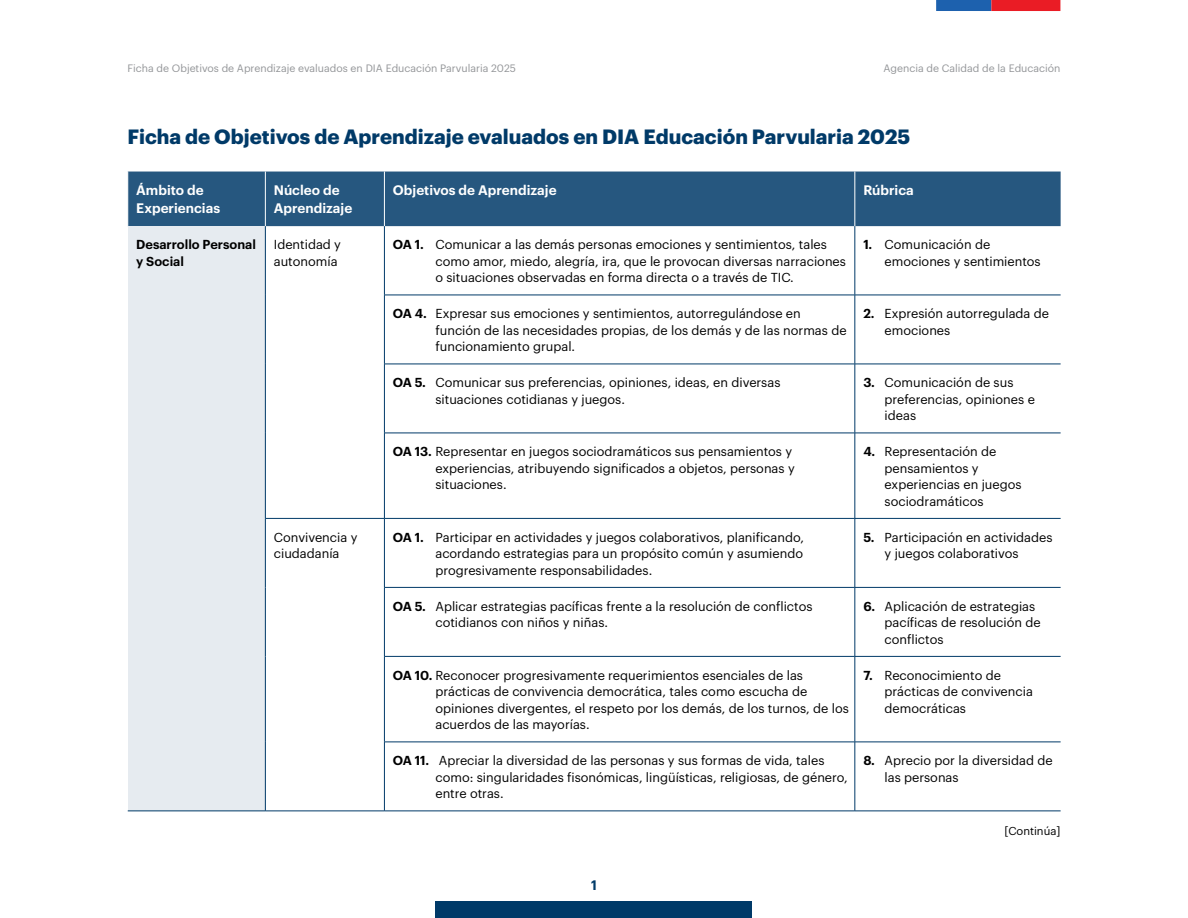
<style>
.page{position:relative;width:1188px;height:918px;background:#fff}
.page>*{position:absolute;margin:0;border:0;box-sizing:border-box;transform-origin:0 0}
.t1{font:700 20.25px "Graphik";color:#003a68}
.t2{font:600 13.5px/18px "Graphik";color:#fff}
.t3{font:600 13.5px "Graphik";color:#003a68}
.t4{font:12.75px/16.5px "Graphik";color:#000}
.t5{font:600 12.75px/16.5px "Graphik";color:#000}
.t6{font:11.25px "Graphik";color:#000}
.t7{font:10.5px "Graphik";color:#939598}
.s1{font-weight:600}
</style>
<div class="page">
<div style="left:936px;top:0;width:55px;height:11px;background:#1d61ae"></div>
<svg style="left:991px;top:0;width:69px;height:11px"></svg>
<div style="left:436px;top:902px;width:316px;height:16px;background:#003a68"></div>
<div style="left:128px;top:172px;width:933px;height:54px;background:#26577f"></div>
<div style="left:128px;top:226px;width:137px;height:585px;background:#e6ebf0"></div>
<hr style="left:265px;top:172px;width:1px;height:54px;background:#fff">
<hr style="left:384px;top:172px;width:1px;height:54px;background:#fff">
<hr style="left:855px;top:172px;width:1px;height:54px;background:#fff">
<hr style="left:265px;top:226px;width:1px;height:69px;background:#003a68">
<hr style="left:265px;top:295px;width:1px;height:69px;background:#003a68">
<hr style="left:265px;top:364px;width:1px;height:69px;background:#003a68">
<hr style="left:265px;top:433px;width:1px;height:85px;background:#003a68">
<hr style="left:384px;top:226px;width:1px;height:69px;background:#003a68">
<hr style="left:855px;top:226px;width:1px;height:69px;background:#003a68">
<hr style="left:384px;top:295px;width:471px;height:1px;background:#003a68">
<hr style="left:384px;top:295px;width:1px;height:69px;background:#003a68">
<hr style="left:855px;top:295px;width:206px;height:1px;background:#003a68">
<hr style="left:855px;top:295px;width:1px;height:69px;background:#003a68">
<hr style="left:384px;top:364px;width:471px;height:1px;background:#003a68">
<hr style="left:384px;top:364px;width:1px;height:69px;background:#003a68">
<hr style="left:855px;top:364px;width:206px;height:1px;background:#003a68">
<hr style="left:855px;top:364px;width:1px;height:69px;background:#003a68">
<hr style="left:384px;top:433px;width:471px;height:1px;background:#003a68">
<hr style="left:384px;top:433px;width:1px;height:85px;background:#003a68">
<hr style="left:855px;top:433px;width:206px;height:1px;background:#003a68">
<hr style="left:855px;top:433px;width:1px;height:85px;background:#003a68">
<hr style="left:265px;top:518px;width:119px;height:1px;background:#003a68">
<hr style="left:265px;top:519px;width:1px;height:68px;background:#003a68">
<hr style="left:265px;top:587px;width:1px;height:69px;background:#003a68">
<hr style="left:265px;top:656px;width:1px;height:86px;background:#003a68">
<hr style="left:265px;top:742px;width:1px;height:69px;background:#003a68">
<hr style="left:384px;top:518px;width:471px;height:1px;background:#003a68">
<hr style="left:384px;top:519px;width:1px;height:68px;background:#003a68">
<hr style="left:855px;top:518px;width:206px;height:1px;background:#003a68">
<hr style="left:855px;top:519px;width:1px;height:68px;background:#003a68">
<hr style="left:384px;top:587px;width:471px;height:1px;background:#003a68">
<hr style="left:384px;top:588px;width:1px;height:68px;background:#003a68">
<hr style="left:855px;top:587px;width:206px;height:1px;background:#003a68">
<hr style="left:855px;top:588px;width:1px;height:68px;background:#003a68">
<hr style="left:384px;top:656px;width:471px;height:1px;background:#003a68">
<hr style="left:384px;top:657px;width:1px;height:85px;background:#003a68">
<hr style="left:855px;top:656px;width:206px;height:1px;background:#003a68">
<hr style="left:855px;top:657px;width:1px;height:85px;background:#003a68">
<hr style="left:384px;top:742px;width:471px;height:1px;background:#003a68">
<hr style="left:384px;top:742px;width:1px;height:69px;background:#003a68">
<hr style="left:855px;top:742px;width:206px;height:1px;background:#003a68">
<hr style="left:855px;top:742px;width:1px;height:69px;background:#003a68">
<hr style="left:128px;top:811px;width:137px;height:1px;background:#003a68">
<hr style="left:265px;top:811px;width:119px;height:1px;background:#003a68">
<hr style="left:384px;top:811px;width:471px;height:1px;background:#003a68">
<hr style="left:855px;top:811px;width:206px;height:1px;background:#003a68">
<p class="t7" style="left:128px;top:60px;width:390px">Ficha de Objetivos de Aprendizaje evaluados en DIA Educación Parvularia 2025</p>
<p class="t7" style="left:884px;top:60px;width:178px">Agencia de Calidad de la Educación</p>
<h1 class="t1" style="left:128px;top:121px;width:784px">Ficha de Objetivos de Aprendizaje evaluados en DIA Educación Parvularia 2025</h1>
<p class="t2" style="left:136px;top:180px;width:85px">Ámbito de<br>Experiencias</p>
<p class="t2" style="left:274px;top:180px;width:80px">Núcleo de<br>Aprendizaje</p>
<p class="t2" style="left:393px;top:180px;width:165px">Objetivos de Aprendizaje</p>
<p class="t2" style="left:863px;top:180px;width:52px">Rúbrica</p>
<p class="t5" style="left:136px;top:235px;width:121px">Desarrollo Personal y Social</p>
<p class="t4" style="left:274px;top:235px;width:69px">Identidad y autonomía</p>
<p class="t4" style="left:435px;top:235px;width:412px;text-indent:-43px"><span class="s1">OA 1.</span> Comunicar a las demás personas emociones y sentimientos, tales como amor, miedo, alegría, ira, que le provocan diversas narraciones o situaciones observadas en forma directa o a través de TIC.</p>
<p class="t4" style="left:885px;top:235px;width:158px;text-indent:-21px"><span class="s1">1.</span> Comunicación de emociones y sentimientos</p>
<p class="t4" style="left:435px;top:304px;width:413px;text-indent:-43px"><span class="s1">OA 4.</span> Expresar sus emociones y sentimientos, autorregulándose en función de las necesidades propias, de los demás y de las normas de funcionamiento grupal.</p>
<p class="t4" style="left:885px;top:304px;width:166px;text-indent:-21px"><span class="s1">2.</span> Expresión autorregulada de emociones</p>
<p class="t4" style="left:435px;top:373px;width:347px;text-indent:-43px"><span class="s1">OA 5.</span> Comunicar sus preferencias, opiniones, ideas, en diversas situaciones cotidianas y juegos.</p>
<p class="t4" style="left:885px;top:373px;width:152px;text-indent:-21px"><span class="s1">3.</span> Comunicación de sus preferencias, opiniones e ideas</p>
<p class="t4" style="left:435px;top:442px;width:361px;text-indent:-43px"><span class="s1">OA 13.</span> Representar en juegos sociodramáticos sus pensamientos y experiencias, atribuyendo significados a objetos, personas y situaciones.</p>
<p class="t4" style="left:885px;top:442px;width:138px;text-indent:-21px"><span class="s1">4.</span> Representación de pensamientos y experiencias en juegos sociodramáticos</p>
<p class="t4" style="left:274px;top:528px;width:85px">Convivencia y ciudadanía</p>
<p class="t4" style="left:435px;top:528px;width:370px;text-align:justify;text-indent:-43px"><span class="s1">OA 1.</span> Participar en actividades y juegos colaborativos, planificando, acordando estrategias para un propósito común y asumiendo progresivamente responsabilidades.</p>
<p class="t4" style="left:885px;top:528px;width:170px;text-indent:-21px"><span class="s1">5.</span> Participación en actividades y juegos colaborativos</p>
<p class="t4" style="left:435px;top:597px;width:379px;text-indent:-43px"><span class="s1">OA 5.</span> Aplicar estrategias pacíficas frente a la resolución de conflictos cotidianos con niños y niñas.</p>
<p class="t4" style="left:885px;top:597px;width:158px;text-indent:-21px"><span class="s1">6.</span> Aplicación de estrategias pacíficas de resolución de conflictos</p>
<p class="t4" style="left:435px;top:666px;width:415px;text-indent:-43px"><span class="s1">OA 10.</span> Reconocer progresivamente requerimientos esenciales de las prácticas de convivencia democrática, tales como escucha de opiniones divergentes, el respeto por los demás, de los turnos, de los acuerdos de las mayorías.</p>
<p class="t4" style="left:885px;top:666px;width:150px;text-indent:-21px"><span class="s1">7.</span> Reconocimiento de prácticas de convivencia democráticas</p>
<p class="t4" style="left:435px;top:751px;width:414px;text-indent:-43px"><span class="s1">OA 11.</span> Apreciar la diversidad de las personas y sus formas de vida, tales como: singularidades fisonómicas, lingüísticas, religiosas, de género, entre otras.</p>
<p class="t4" style="left:885px;top:751px;width:170px;text-indent:-21px"><span class="s1">8.</span> Aprecio por la diversidad de las personas</p>
<p class="t6" style="left:1004px;top:823px;width:58px">[Continúa]</p>
<p class="t3" style="left:591px;top:875px;width:7px">1</p>
</div>
